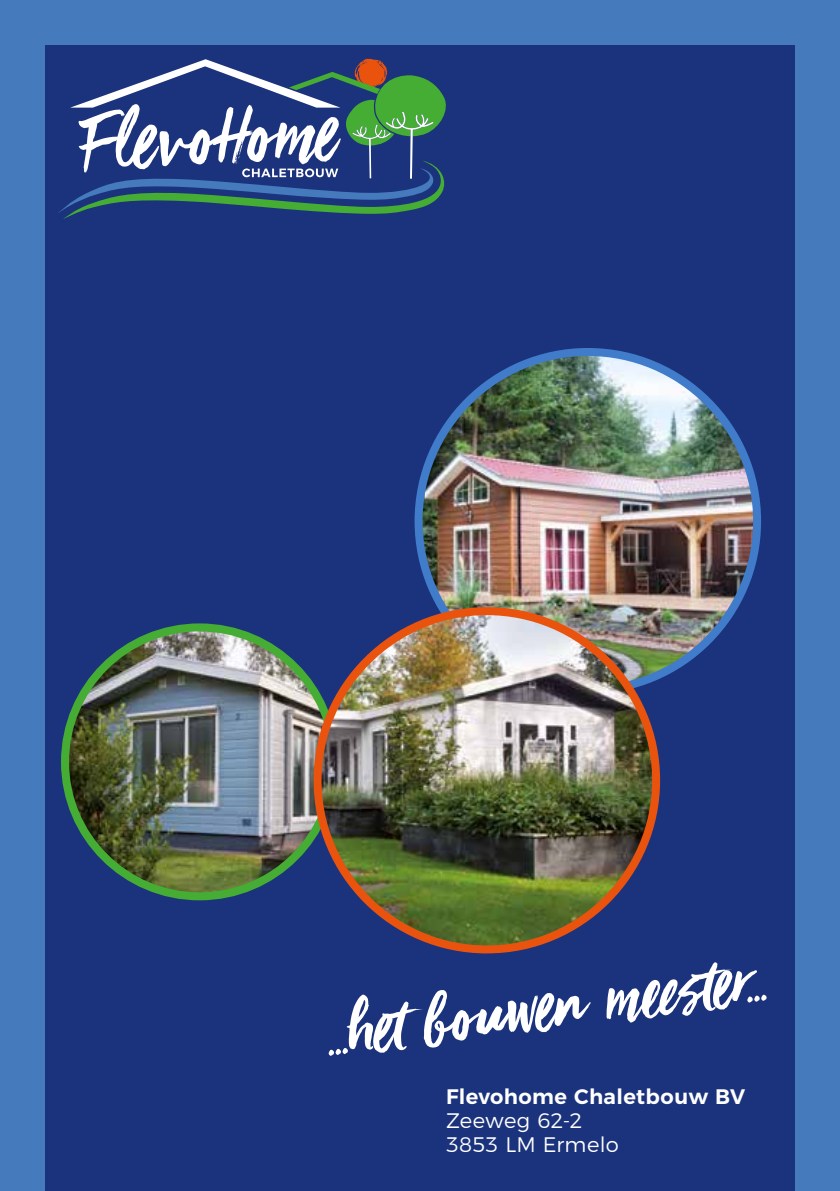
<style>
.page{position:relative;width:840px;height:1191px;background:#fff}
.page>*{position:absolute;margin:0;border:0;box-sizing:border-box;transform-origin:0 0}
.t1{font:76px "Viva Beautiful Pro";color:#fff}
.t2{font:300 21px/24px "Montserrat";letter-spacing:.015em;color:#fff}
.t3{font:600 21px "Montserrat";letter-spacing:.015em;color:#fff}
</style>
<div class="page">
<div style="left:0;top:0;width:839px;height:1191px;background:#457abd"></div>
<div style="left:45px;top:45px;width:749px;height:1146px;background:#1b337c"></div>
<svg style="left:58px;top:59px;width:387px;height:160px"></svg>
<img style="left:65px;top:627px;width:269px;height:269px;border-radius:134px">
<div style="left:61px;top:623px;width:277px;height:277px;border:8px solid #45ac34;border-radius:50%"></div>
<img style="left:418px;top:352px;width:338px;height:338px;border-radius:169px">
<img style="left:317px;top:611px;width:338px;height:338px;border-radius:169px">
<div style="left:313px;top:607px;width:346px;height:346px;border:8px solid #e9530e;border-radius:50%"></div>
<h1 class="t1" style="left:319px;top:983px;width:446px;rotate:-7deg">...het bouwen mee ster...</h1>
<p class="t3" style="left:446px;top:1079px;width:300px">Flevohome Chaletbouw BV</p>
<p class="t2" style="left:446px;top:1106px;width:174px">Zeeweg 62-2<br>3853 LM Ermelo</p>
</div>
